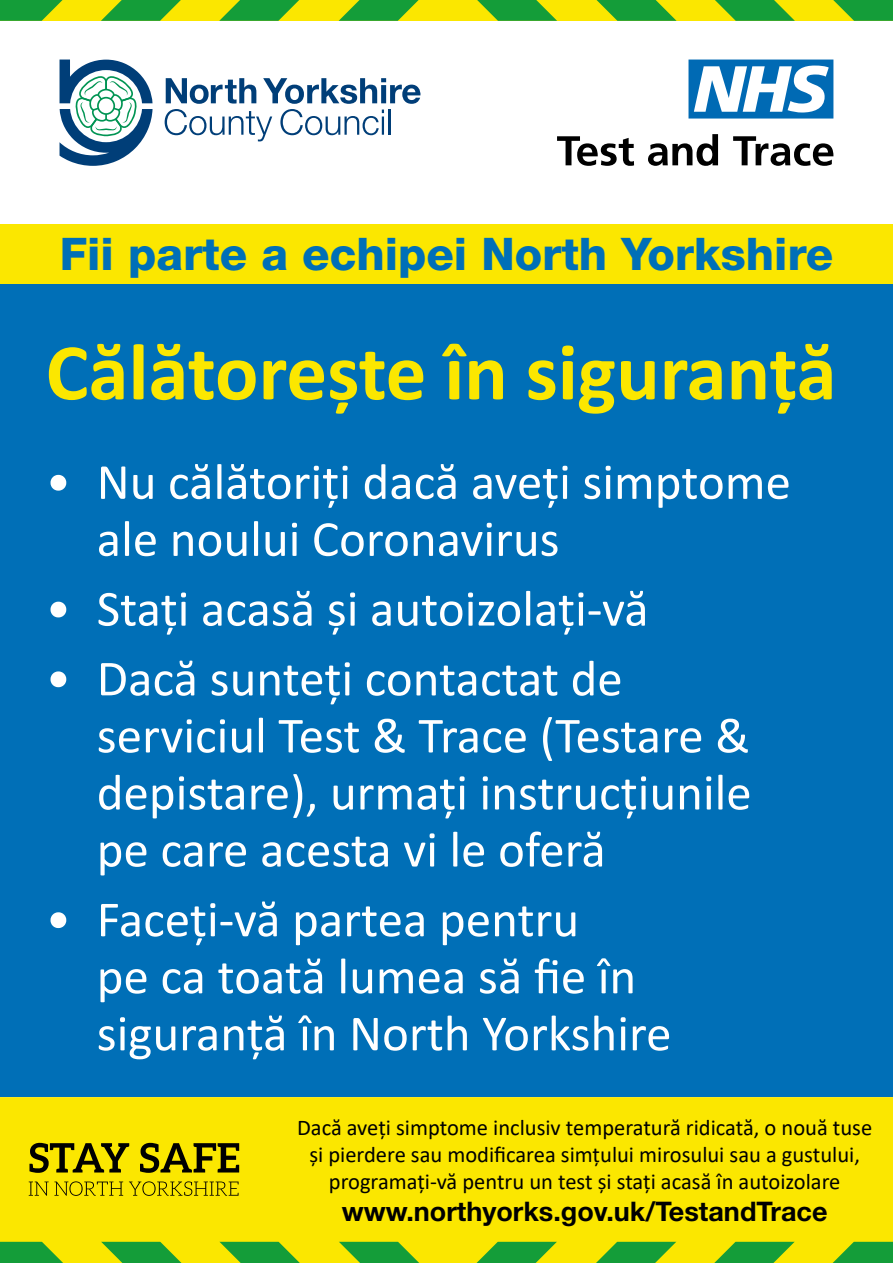
<style>
.page{position:relative;width:893px;height:1263px;background:#fff}
.page>*{position:absolute;margin:0;border:0;box-sizing:border-box;transform-origin:0 0}
.t1{font:700 81px "Calibri";color:#fbe700}
.t2{font:51px/57px "Calibri";color:#fff}
.t3{font:800 45px "Helvetica Neue LT Std";color:#006fb7}
.t4{font:700 27px "Helvetica Neue LT Std";color:#000}
.t5{font:22.5px/27px "Calibri";color:#000;text-align:center}
</style>
<div class="page">
<div style="left:0;top:284px;width:893px;height:813px;background:#006fb7"></div>
<svg style="left:688px;top:60px;width:145px;height:59px"></svg>
<svg style="left:557px;top:136px;width:77px;height:30px"></svg>
<svg style="left:648px;top:134px;width:70px;height:32px"></svg>
<svg style="left:733px;top:136px;width:100px;height:30px"></svg>
<svg style="left:165px;top:78px;width:255px;height:63px"></svg>
<hr style="left:388px;top:110px;width:3px;height:25px;background:#003e78">
<svg style="left:60px;top:60px;width:93px;height:106px"></svg>
<div style="left:0;top:1241px;width:893px;height:22px;background:#fbe700"></div>
<svg style="left:339px;top:1241px;width:80px;height:22px"></svg>
<svg style="left:219px;top:1241px;width:81px;height:22px"></svg>
<svg style="left:101px;top:1241px;width:81px;height:22px"></svg>
<svg style="left:0;top:1241px;width:63px;height:22px"></svg>
<svg style="left:476px;top:1241px;width:81px;height:22px"></svg>
<svg style="left:596px;top:1241px;width:80px;height:22px"></svg>
<svg style="left:714px;top:1241px;width:81px;height:22px"></svg>
<svg style="left:832px;top:1241px;width:61px;height:22px"></svg>
<div style="left:0;top:1097px;width:893px;height:144px;background:#fbe700"></div>
<svg style="left:29px;top:1143px;width:210px;height:30px;background:#928700"></svg>
<svg style="left:29px;top:1181px;width:210px;height:15px;background:#ccbc00"></svg>
<div style="left:0;top:224px;width:893px;height:60px;background:#fbe700"></div>
<div style="left:0;top:0;width:893px;height:21px;background:#fbe700"></div>
<svg style="left:339px;top:0;width:80px;height:21px"></svg>
<svg style="left:219px;top:0;width:80px;height:21px"></svg>
<svg style="left:101px;top:0;width:80px;height:21px"></svg>
<svg style="left:0;top:0;width:63px;height:21px"></svg>
<svg style="left:477px;top:0;width:80px;height:21px"></svg>
<svg style="left:596px;top:0;width:80px;height:21px"></svg>
<svg style="left:715px;top:0;width:80px;height:21px"></svg>
<svg style="left:833px;top:0;width:60px;height:21px"></svg>
<p class="t3" style="left:60px;top:227px;width:775px">Fii parte a echipei North Yorkshire</p>
<h1 class="t1" style="left:46px;top:315px;width:792px">Călătorește în siguranță</h1>
<p class="t2" style="left:97px;top:452px;width:696px;text-indent:-51px">• Nu călătoriți dacă aveți simptome ale noului Coronavirus</p>
<p class="t2" style="left:46px;top:579px;width:604px">• Stați acasă și autoizolați-vă</p>
<p class="t2" style="left:97px;top:649px;width:656px;text-indent:-51px">• Dacă sunteți contactat de serviciul Test &amp; Trace (Testare &amp; depistare), urmați instrucțiunile pe care acesta vi le oferă</p>
<p class="t2" style="left:97px;top:889px;width:576px;text-indent:-51px">• Faceți-vă partea pentru<br>pe ca toată lumea să fie în siguranță în North Yorkshire</p>
<p class="t5" style="left:297px;top:1113px;width:577px">Dacă aveți simptome inclusiv temperatură ridicată, o nouă tuse și pierdere sau modificarea simțului mirosului sau a gustului, programați-vă pentru un test și stați acasă în autoizolare</p>
<p class="t4" style="left:342px;top:1195px;width:487px">www.northyorks.gov.uk/TestandTrace</p>
</div>
